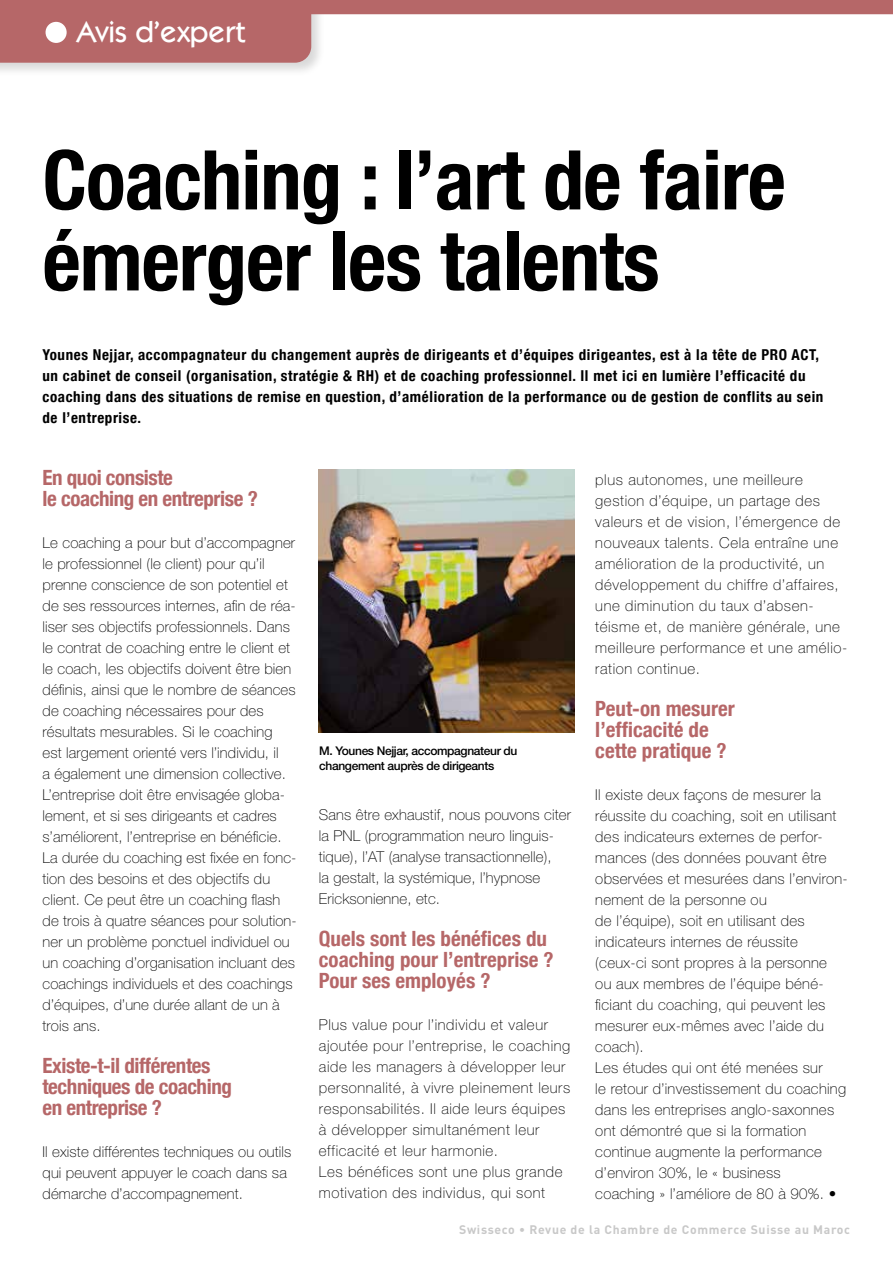
<style>
.page{position:relative;width:893px;height:1263px;background:#fff}
.page>*{position:absolute;margin:0;border:0;box-sizing:border-box;transform-origin:0 0}
.t1{font:700 condensed 82.5px/81px "Helvetica Neue";letter-spacing:-.01em;color:#000}
.t2{font:500 30px "Itc Kabel";color:#fff}
.t3{font:700 condensed 21px/21px "Helvetica Neue";letter-spacing:-.01em;color:#b66768}
.t4{font:100 15px/21px "Helvetica Neue";letter-spacing:.02em;color:#000}
.t5{font:100 15px/21px "Helvetica Neue";letter-spacing:.04em;color:#000}
.t6{font:700 condensed 15px/21px "Helvetica Neue";letter-spacing:.04em;color:#000}
.t7{font:700 12.3px "DIN";letter-spacing:.055em;color:#c8c8c8}
.t8{font:500 12px/15px "Helvetica Neue";letter-spacing:-.03em;color:#000}
.s1{font-size:61.5px}
</style>
<div class="page">
<div style="left:0;top:0;width:325px;height:77px;background:#000;opacity:.15"></div>
<div style="left:0;top:14px;width:311px;height:49px;background:#b66768"></div>
<div style="left:0;top:0;width:893px;height:14px;background:#b66768"></div>
<img style="left:319px;top:470px;width:255px;height:263px">
<h2 class="t2" style="left:41px;top:14px;width:206px"><span class="s1">•</span> Avis d’expert</h2>
<h1 class="t1" style="left:43px;top:138px;width:745px">Coaching : l’art de faire émerger les talents</h1>
<p class="t6" style="left:43px;top:344px;width:782px">Younes Nejjar, accompagnateur du changement auprès de dirigeants et d’équipes dirigeantes, est à la tête de PRO ACT, un cabinet de conseil (organisation, stratégie &amp; RH) et de coaching professionnel. Il met ici en lumière l’efficacité du coaching dans des situations de remise en question, d’amélioration de la performance ou de gestion de conflits au sein de l’entreprise.</p>
<h3 class="t3" style="left:43px;top:467px;width:217px">En quoi consiste<br>le coaching en entreprise ?</h3>
<p class="t4" style="left:43px;top:532px;width:256px">Le coaching a pour but d’accompagner le professionnel (le client) pour qu’il prenne conscience de son potentiel et de ses ressources internes, afin de réa&shy;liser ses objectifs professionnels. Dans le contrat de coaching entre le client et le coach, les objectifs doivent être bien définis, ainsi que le nombre de séances de coaching nécessaires pour des résultats mesurables. Si le coaching<br>est largement orienté vers l’individu, il<br>a également une dimension collective.<br>L’entreprise doit être envisagée globa&shy;lement, et si ses dirigeants et cadres s’améliorent, l’entreprise en bénéficie.<br>La durée du coaching est fixée en fonc&shy;tion des besoins et des objectifs du client. Ce peut être un coaching flash de trois à quatre séances pour solution&shy;ner un problème ponctuel individuel ou un coaching d’organisation incluant des coachings individuels et des coachings d’équipes, d’une durée allant de un à trois ans.</p>
<h3 class="t3" style="left:43px;top:1055px;width:191px">Existe-t-il différentes techniques de coaching en entreprise ?</h3>
<p class="t4" style="left:43px;top:1141px;width:250px">Il existe différentes techniques ou outils qui peuvent appuyer le coach dans sa démarche d’accompagnement.</p>
<p class="t8" style="left:319px;top:743px;width:200px">M. Younes Nejjar, accompagnateur du changement auprès de dirigeants</p>
<p class="t4" style="left:319px;top:804px;width:253px">Sans être exhaustif, nous pouvons citer la PNL (programmation neuro linguis&shy;tique), l’AT (analyse transactionnelle),<br>la gestalt, la systémique, l’hypnose Ericksonienne, etc.</p>
<h3 class="t3" style="left:319px;top:928px;width:236px">Quels sont les bénéfices du coaching pour l’entreprise ?<br>Pour ses employés ?</h3>
<p class="t5" style="left:319px;top:1014px;width:253px">Plus value pour l’individu et valeur ajoutée pour l’entreprise, le coaching aide les managers à développer leur personnalité, à vivre pleinement leurs responsabilités. Il aide leurs équipes à développer simultanément leur efficacité et leur harmonie.<br>Les bénéfices sont une plus grande motivation des individus, qui sont</p>
<p class="t5" style="left:595px;top:469px;width:254px">plus autonomes, une meilleure gestion d’équipe, un partage des valeurs et de vision, l’émergence de nouveaux talents. Cela entraîne une amélioration de la productivité, un développement du chiffre d’affaires, une diminution du taux d’absen&shy;téisme et, de manière générale, une meilleure performance et une amélio&shy;ration continue.</p>
<h3 class="t3" style="left:595px;top:697px;width:141px">Peut-on mesurer l’efficacité de cette pratique ?</h3>
<p class="t4" style="left:595px;top:784px;width:254px">Il existe deux façons de mesurer la réussite du coaching, soit en utilisant des indicateurs externes de perfor&shy;mances (des données pouvant être observées et mesurées dans l’environ&shy;nement de la personne ou<br>de l’équipe), soit en utilisant des indicateurs internes de réussite (ceux-ci sont propres à la personne<br>ou aux membres de l’équipe béné&shy;ficiant du coaching, qui peuvent les mesurer eux-mêmes avec l’aide du coach).<br>Les études qui ont été menées sur<br>le retour d’investissement du coaching dans les entreprises anglo-saxonnes ont démontré que si la formation continue augmente la performance d’environ 30%, le « business<br>coaching » l’améliore de 80 à 90%. •</p>
<p class="t7" style="left:459px;top:1221px;width:393px">Swisseco • Revue de la Chambre de Commerce Suisse au Maroc</p>
</div>
